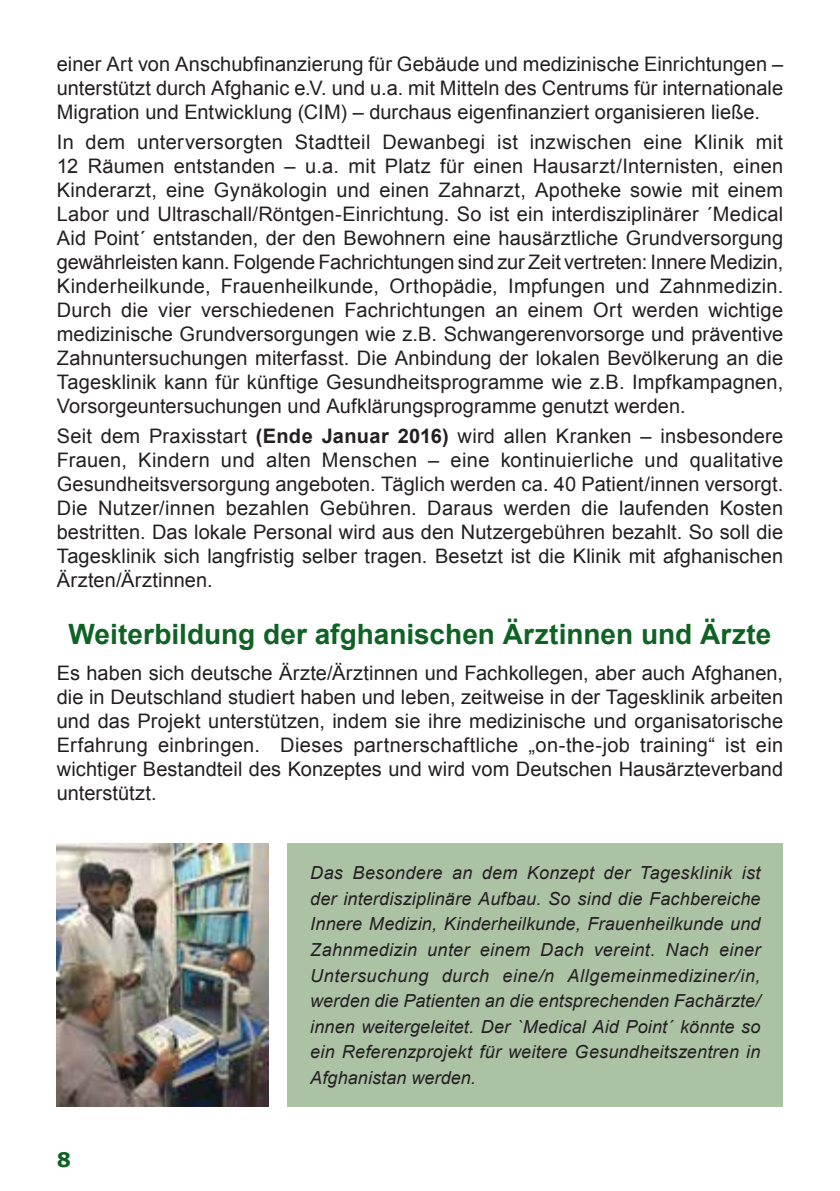
<style>
.page{position:relative;width:840px;height:1191px;background:#fff}
.page>*{position:absolute;margin:0;border:0;box-sizing:border-box;transform-origin:0 0}
.t1{font:700 28px "Arial";color:#0e6224}
.t2{font:20px/24px "Arial";letter-spacing:.005em;color:#231f20;text-align:justify}
.t3{font:700 20px "Verdana";color:#0e6224}
.t4{font:italic 18px/25.6px "Arial";letter-spacing:.01em;color:#231f20;text-align:justify}
.s1{font-weight:700}
</style>
<div class="page">
<img style="left:57px;top:843px;width:211px;height:263px">
<div style="left:287px;top:843px;width:495px;height:263px;background:#acc2a5"></div>
<p class="t2" style="left:57px;top:52px;width:727px">einer Art von Anschubfinanzierung für Gebäude und medizinische Einrichtungen – unterstützt durch Afghanic e.V. und u.a. mit Mitteln des Centrums für internationale Migration und Entwicklung (CIM) – durchaus eigenfinanziert organisieren ließe.</p>
<p class="t2" style="left:57px;top:130px;width:727px">In dem unterversorgten Stadtteil Dewanbegi ist inzwischen eine Klinik mit 12 Räumen entstanden – u.a. mit Platz für einen Hausarzt/Internisten, einen Kinderarzt, eine Gynäkologin und einen Zahnarzt, Apotheke sowie mit einem Labor und Ultraschall/Röntgen-Einrichtung. So ist ein interdisziplinärer ´Medical Aid Point´ entstanden, der den Bewohnern eine hausärztliche Grundversorgung gewährleisten kann. Folgende Fachrichtungen sind zur Zeit vertreten: Innere Medizin, Kinderheilkunde, Frauenheilkunde, Orthopädie, Impfungen und Zahnmedizin.<br>Durch die vier verschiedenen Fachrichtungen an einem Ort werden wichtige medizinische Grundversorgungen wie z.B. Schwangerenvorsorge und präventive Zahnuntersuchungen miterfasst. Die Anbindung der lokalen Bevölkerung an die Tagesklinik kann für künftige Gesundheitsprogramme wie z.B. Impfkampagnen, Vorsorgeuntersuchungen und Aufklärungsprogramme genutzt werden.</p>
<p class="t2" style="left:57px;top:424px;width:727px">Seit dem Praxisstart <span class="s1">(Ende Januar 2016)</span> wird allen Kranken – insbesondere Frauen, Kindern und alten Menschen – eine kontinuierliche und qualitative Gesundheitsversorgung angeboten. Täglich werden ca. 40 Patient/innen versorgt.<br>Die Nutzer/innen bezahlen Gebühren. Daraus werden die laufenden Kosten bestritten. Das lokale Personal wird aus den Nutzergebühren bezahlt. So soll die Tagesklinik sich langfristig selber tragen. Besetzt ist die Klinik mit afghanischen Ärzten/Ärztinnen.</p>
<h1 class="t1" style="left:69px;top:616px;width:704px">Weiterbildung der afghanischen Ärztinnen und Ärzte</h1>
<p class="t2" style="left:57px;top:661px;width:727px">Es haben sich deutsche Ärzte/Ärztinnen und Fachkollegen, aber auch Afghanen, die in Deutschland studiert haben und leben, zeitweise in der Tagesklinik arbeiten und das Projekt unterstützen, indem sie ihre medizinische und organisatorische Erfahrung einbringen. Dieses partnerschaftliche „on-the-job training“ ist ein wichtiger Bestandteil des Konzeptes und wird vom Deutschen Hausärzteverband unterstützt.</p>
<p class="t3" style="left:57px;top:1145px;width:16px">8</p>
<p class="t4" style="left:310px;top:860px;width:451px">Das Besondere an dem Konzept der Tagesklinik ist der interdisziplinäre Aufbau. So sind die Fachbereiche Innere Medizin, Kinderheilkunde, Frauenheilkunde und Zahnmedizin unter einem Dach vereint. Nach einer Untersuchung durch eine/n Allgemeinmediziner/in, werden die Patienten an die entsprechenden Fachärzte/ innen weitergeleitet. Der `Medical Aid Point´ könnte so ein Referenzprojekt für weitere Gesundheitszentren in Afghanistan werden.</p>
</div>
